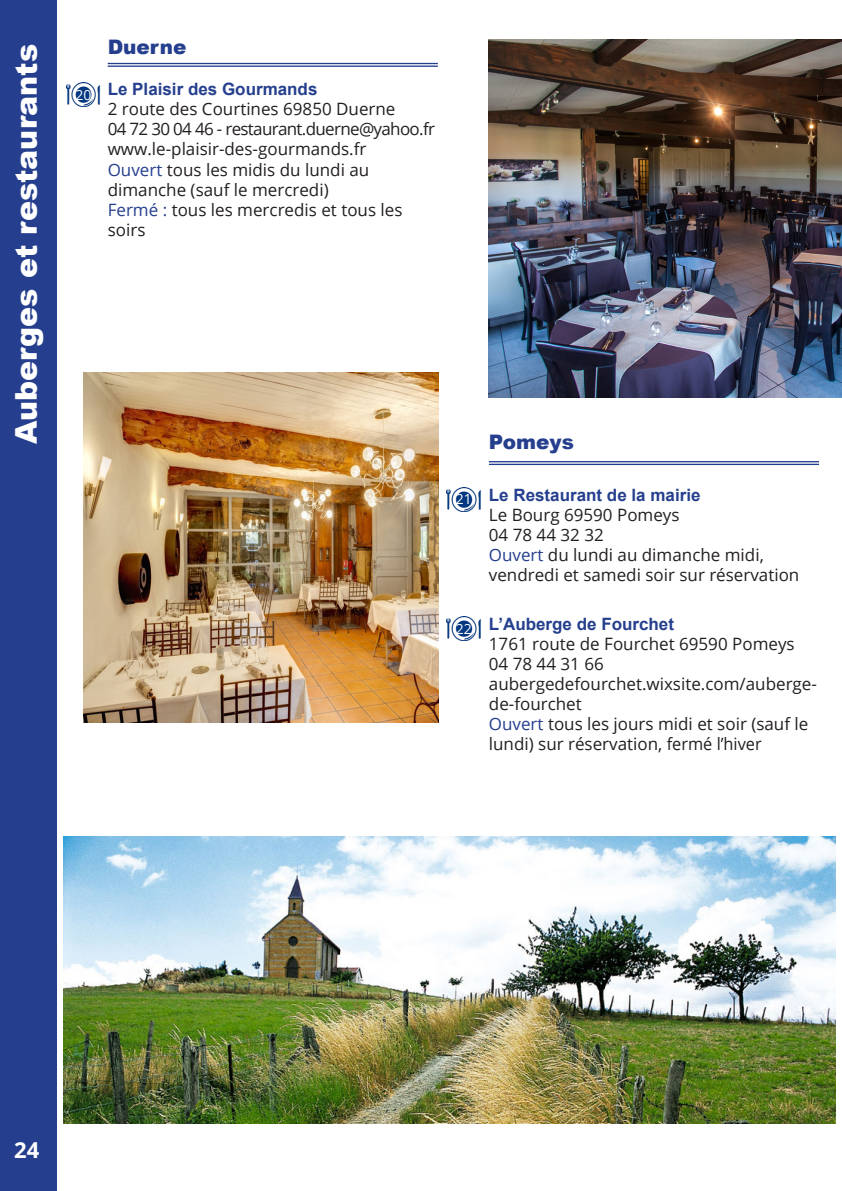
<style>
.page{position:relative;width:842px;height:1191px;background:#fff}
.page>*{position:absolute;margin:0;border:0;box-sizing:border-box;transform-origin:0 0}
.t1{font:900 30px "Arial";color:#fff}
.t2{font:700 22px "Open Sans";color:#fff}
.Titre_restaurant{font:900 20px "Arial";color:#253f8e}
.adresse_tel{font:17px/20px "Open Sans";color:#231f20}
.ouverture_et_site_in{font:17px/20px "Open Sans";color:#231f20}
.Titre_restaurant-2{font:700 17px "Arial";color:#253f8e}
.adresse_tel-2{font:17px "Open Sans";letter-spacing:-.04em;color:#231f20}
.t3{font:14px "Open Sans";color:#fff}
.s1{color:#253f8e}
</style>
<div class="page">
<hr style="left:108px;top:66px;width:330px;height:1px;background:#253f8e">
<hr style="left:108px;top:63px;width:330px;height:1px;background:#253f8e">
<div style="left:0;top:0;width:57px;height:1191px;background:#253f8e"></div>
<hr style="left:489px;top:464px;width:330px;height:1px;background:#253f8e">
<hr style="left:489px;top:461px;width:330px;height:1px;background:#253f8e">
<img style="left:63px;top:836px;width:772px;height:287px">
<img style="left:83px;top:372px;width:355px;height:350px">
<img style="left:66px;top:82px;width:35px;height:24px">
<img style="left:446px;top:487px;width:35px;height:24px">
<img style="left:446px;top:617px;width:35px;height:23px">
<img style="left:489px;top:40px;width:353px;height:357px">
<p class="t1" style="left:4px;top:444px;width:401px;rotate:-90deg">Auberges et restaurants</p>
<p class="t3" style="left:75px;top:85px;width:18px">20</p>
<p class="Titre_restaurant" style="left:108px;top:33px;width:80px">Duerne</p>
<p class="Titre_restaurant-2" style="left:108px;top:77px;width:211px">Le Plaisir des Gourmands</p>
<p class="adresse_tel" style="left:108px;top:99px;width:289px">2 route des Courtines 69850 Duerne</p>
<p class="adresse_tel-2" style="left:108px;top:118px;width:329px">04 72 30 04 46 - restaurant.duerne@yahoo.fr</p>
<p class="ouverture_et_site_in" style="left:108px;top:139px;width:260px">www.le-plaisir-des-gourmands.fr</p>
<p class="ouverture_et_site_in" style="left:108px;top:159px;width:263px"><span class="s1">Ouvert</span> tous les midis du lundi au dimanche (sauf le mercredi)</p>
<p class="ouverture_et_site_in" style="left:108px;top:199px;width:296px"><span class="s1">Fermé :</span> tous les mercredis et tous les soirs</p>
<p class="t3" style="left:456px;top:489px;width:18px">21</p>
<p class="t3" style="left:456px;top:619px;width:18px">22</p>
<p class="Titre_restaurant" style="left:489px;top:427px;width:87px">Pomeys</p>
<p class="Titre_restaurant-2" style="left:489px;top:483px;width:213px">Le Restaurant de la mairie</p>
<p class="adresse_tel" style="left:489px;top:504px;width:192px">Le Bourg 69590 Pomeys</p>
<p class="adresse_tel" style="left:489px;top:524px;width:116px">04 78 44 32 32</p>
<p class="ouverture_et_site_in" style="left:489px;top:544px;width:312px"><span class="s1">Ouvert</span> du lundi au dimanche midi, vendredi et samedi soir sur réservation</p>
<p class="Titre_restaurant-2" style="left:489px;top:612px;width:187px">L’Auberge de Fourchet</p>
<p class="adresse_tel" style="left:489px;top:633px;width:307px">1761 route de Fourchet 69590 Pomeys</p>
<p class="adresse_tel" style="left:489px;top:653px;width:116px">04 78 44 31 66</p>
<p class="adresse_tel" style="left:489px;top:673px;width:330px">aubergedefourchet.wixsite.com/auberge&shy;de-fourchet</p>
<p class="adresse_tel" style="left:489px;top:713px;width:321px"><span class="s1">Ouvert</span> tous les jours midi et soir (sauf le lundi) sur réservation, fermé l’hiver</p>
<p class="t2" style="left:14px;top:1134px;width:27px">24</p>
</div>
